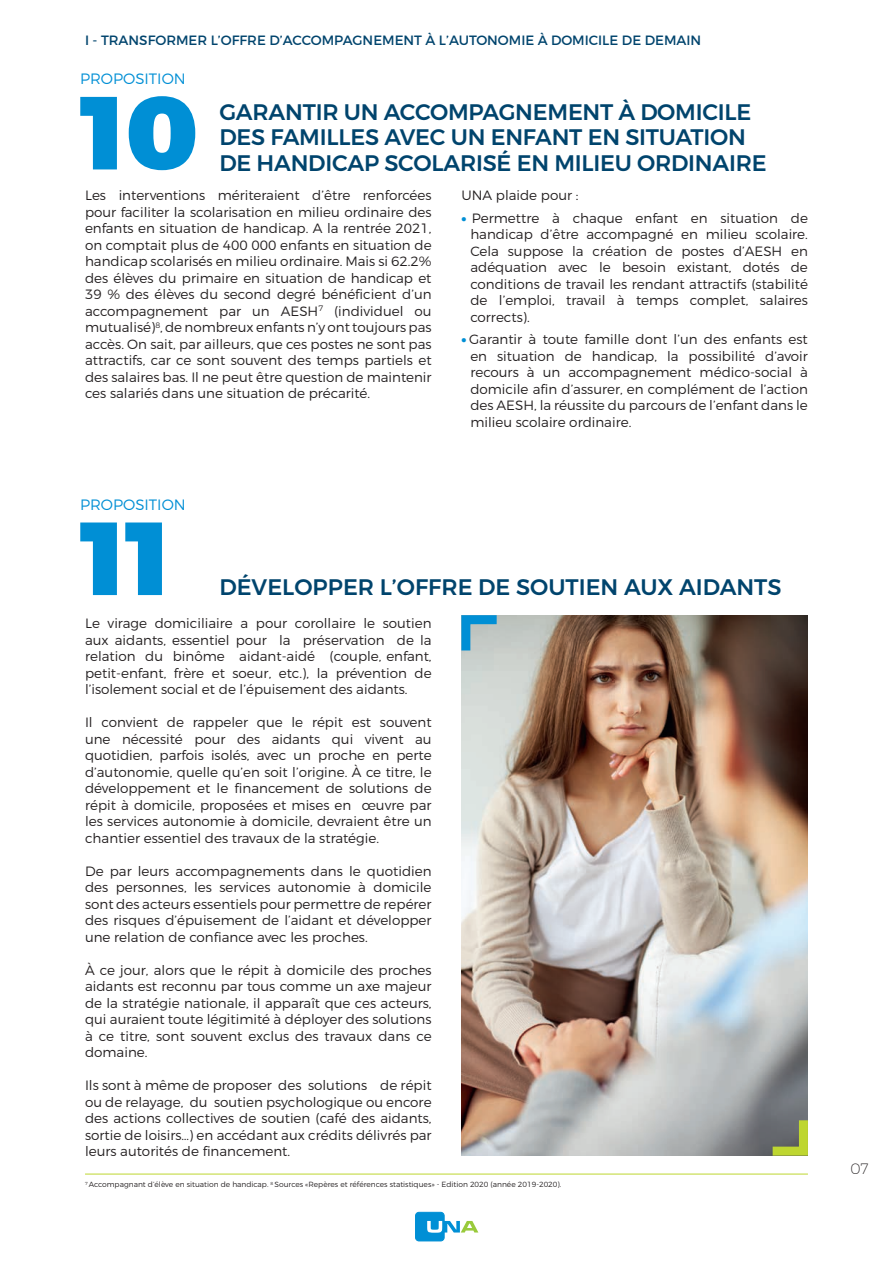
<style>
.page{position:relative;width:893px;height:1263px;background:#fff}
.page>*{position:absolute;margin:0;border:0;box-sizing:border-box;transform-origin:0 0}
.t1{font:900 103.5px "Montserrat";color:#008fd5}
.t2{font:500 22.5px "Montserrat";letter-spacing:-.01em;color:#00446d}
.t3{font:300 15px "Montserrat";color:#008fd5}
.t4{font:200 15px "Montserrat";color:#231f20}
.t5{font:300 13.5px/16.5px "Montserrat";color:#231f20;text-align:justify}
.t6{font:13.5px "Montserrat";color:#00446d}
.t7{font:300 7.5px "Montserrat";color:#231f20}
.s1{font-weight:900;color:#008fd5}
</style>
<div class="page">
<hr style="left:85px;top:1174px;width:723px;height:1px;background:#bed630">
<div style="left:415px;top:1212px;width:29px;height:29px;background:#008fd5;border-radius:3px"></div>
<div style="left:415px;top:1212px;width:29px;height:29px;border:1px solid #008fd5;border-radius:3px"></div>
<svg style="left:427px;top:1221px;width:51px;height:12px"></svg>
<img style="left:461px;top:615px;width:347px;height:540px">
<svg style="left:461px;top:615px;width:45px;height:44px;background:#8cb8c9"></svg>
<svg style="left:764px;top:1111px;width:44px;height:45px;background:#7f885d"></svg>
<p class="t6" style="left:85px;top:32px;width:618px">I - TRANSFORMER L’OFFRE D’ACCOMPAGNEMENT À L’AUTONOMIE À DOMICILE DE DEMAIN</p>
<p class="t3" style="left:80px;top:70px;width:107px">PROPOSITION</p>
<p class="t1" style="left:80px;top:68px;width:120px">10</p>
<p class="t2" style="left:219px;top:98px;width:533px">GARANTIR UN ACCOMPAGNEMENT À DOMICILE</p>
<p class="t2" style="left:219px;top:123px;width:528px">DES FAMILLES AVEC UN ENFANT EN SITUATION</p>
<p class="t2" style="left:219px;top:149px;width:549px">DE HANDICAP SCOLARISÉ EN MILIEU ORDINAIRE</p>
<p class="t5" style="left:85px;top:187px;width:348px">Les interventions mériteraient d’être renforcées pour faciliter la scolarisation en milieu ordinaire des enfants en situation de handicap. A la rentrée 2021, on comptait plus de 400 000 enfants en situation de handicap scolarisés en milieu ordinaire. Mais si 62.2% des élèves du primaire en situation de handicap et 39 % des élèves du second degré bénéficient d’un accompagnement par un AESH<sup>7</sup> (individuel ou mutualisé)<sup>8</sup>, de nombreux enfants n’y ont toujours pas accès. On sait, par ailleurs, que ces postes ne sont pas attractifs, car ce sont souvent des temps partiels et des salaires bas. Il ne peut être question de maintenir ces salariés dans une situation de précarité.</p>
<p class="t5" style="left:461px;top:187px;width:119px">UNA plaide pour :</p>
<p class="t5" style="left:470px;top:210px;width:339px;text-indent:-9px"><span class="s1">•</span> Permettre à chaque enfant en situation de handicap d’être accompagné en milieu scolaire.<br>Cela suppose la création de postes d’AESH en adéquation avec le besoin existant, dotés de conditions de travail les rendant attractifs (stabilité de l’emploi, travail à temps complet, salaires corrects).</p>
<p class="t5" style="left:470px;top:331px;width:339px;text-indent:-9px"><span class="s1">•</span> Garantir à toute famille dont l’un des enfants est en situation de handicap, la possibilité d’avoir recours à un accompagnement médico-social à domicile afin d’assurer, en complément de l’action des AESH, la réussite du parcours de l’enfant dans le milieu scolaire ordinaire.</p>
<p class="t3" style="left:80px;top:495px;width:107px">PROPOSITION</p>
<p class="t1" style="left:80px;top:493px;width:92px">11</p>
<p class="t2" style="left:219px;top:573px;width:564px">DÉVELOPPER L’OFFRE DE SOUTIEN AUX AIDANTS</p>
<p class="t5" style="left:85px;top:615px;width:348px">Le virage domiciliaire a pour corollaire le soutien aux aidants, essentiel pour la préservation de la relation du binôme aidant-aidé (couple, enfant, petit-enfant, frère et soeur, etc.), la prévention de l’isolement social et de l’épuisement des aidants.</p>
<p class="t5" style="left:85px;top:714px;width:348px">Il convient de rappeler que le répit est souvent une nécessité pour des aidants qui vivent au quotidien, parfois isolés, avec un proche en perte d’autonomie, quelle qu’en soit l’origine. À ce titre, le développement et le financement de solutions de répit à domicile, proposées et mises en œuvre par les services autonomie à domicile, devraient être un chantier essentiel des travaux de la stratégie.</p>
<p class="t5" style="left:85px;top:863px;width:348px">De par leurs accompagnements dans le quotidien des personnes, les services autonomie à domicile sont des acteurs essentiels pour permettre de repérer des risques d’épuisement de l’aidant et développer une relation de confiance avec les proches.</p>
<p class="t5" style="left:85px;top:961px;width:348px">À ce jour, alors que le répit à domicile des proches aidants est reconnu par tous comme un axe majeur de la stratégie nationale, il apparaît que ces acteurs, qui auraient toute légitimité à déployer des solutions à ce titre, sont souvent exclus des travaux dans ce domaine.</p>
<p class="t5" style="left:85px;top:1077px;width:348px">Ils sont à même de proposer des solutions de répit ou de relayage, du soutien psychologique ou encore des actions collectives de soutien (café des aidants, sortie de loisirs…) en accédant aux crédits délivrés par leurs autorités de financement.</p>
<p class="t7" style="left:85px;top:1180px;width:478px"><sup>7</sup> Accompagnant d’élève en situation de handicap. <sup>8</sup> Sources «Repères et références statistiques» - Edition 2020 (année 2019-2020).</p>
<p class="t4" style="left:850px;top:1159px;width:20px">07</p>
</div>
